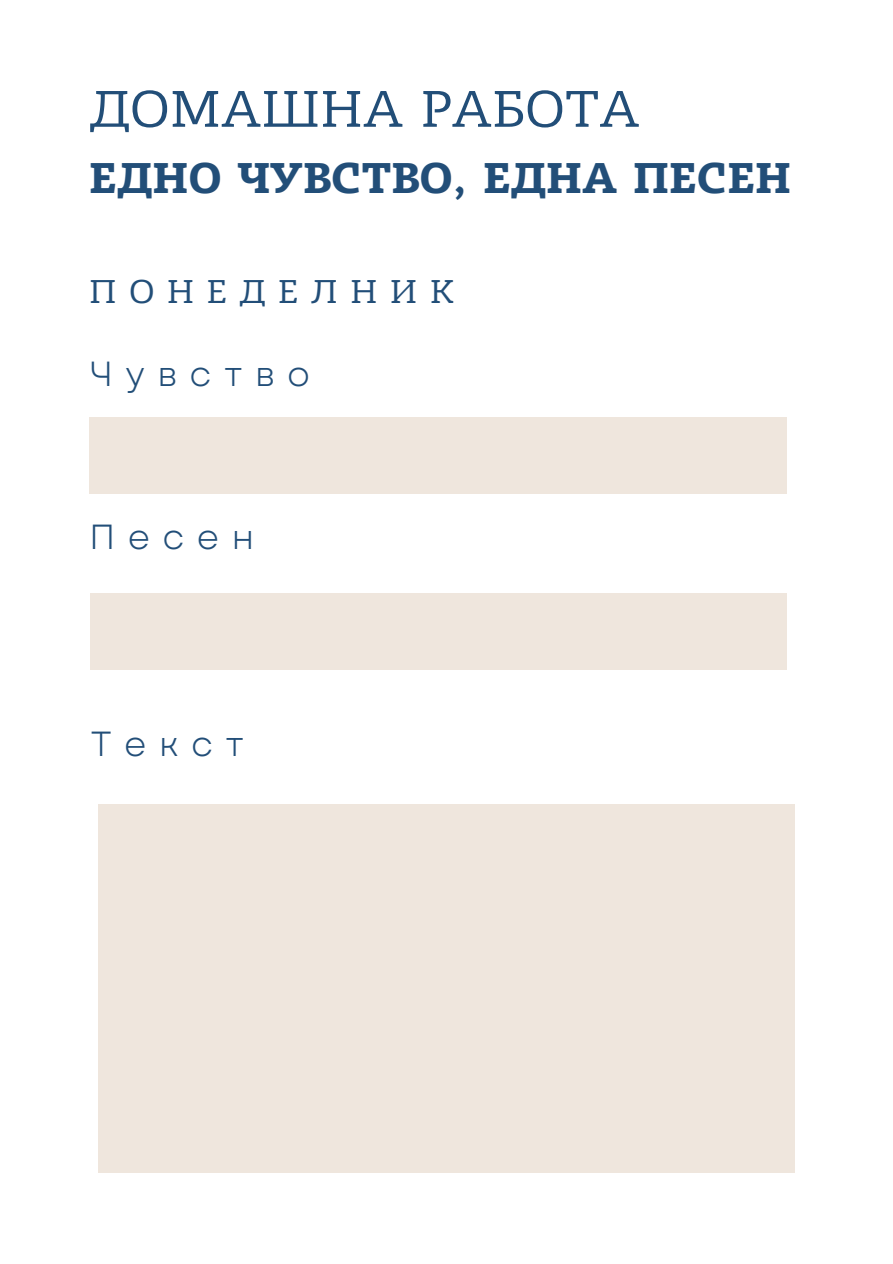
<style>
.page{position:relative;width:893px;height:1264px;background:#fff}
.page>*{position:absolute;margin:0;border:0;box-sizing:border-box;transform-origin:0 0}
.t1{font:54.3px "Radcliffe";color:#224e78}
.t2{font:700 45.3px "Radcliffe";color:#224e78}
.t3{font:34.8px "Garet";letter-spacing:.35em;color:#224e78}
.t4{font:34.8px "Radcliffe";letter-spacing:.35em;color:#224e78}
</style>
<div class="page">
<div style="left:89px;top:417px;width:697px;height:77px;background:#efe6dd"></div>
<div style="left:90px;top:593px;width:696px;height:76px;background:#efe6dd"></div>
<div style="left:98px;top:804px;width:696px;height:368px;background:#efe6dd"></div>
<p class="t1" style="left:89px;top:79px;width:551px">ДОМАШНА РАБОТА</p>
<p class="t2" style="left:89px;top:153px;width:703px">ЕДНО ЧУВСТВО, ЕДНА ПЕСЕН</p>
<p class="t4" style="left:89px;top:273px;width:366px">ПОНЕДЕЛНИК</p>
<p class="t3" style="left:89px;top:349px;width:222px">Чувство</p>
<p class="t3" style="left:89px;top:512px;width:167px">Песен</p>
<p class="t3" style="left:90px;top:718px;width:155px">Текст</p>
</div>
